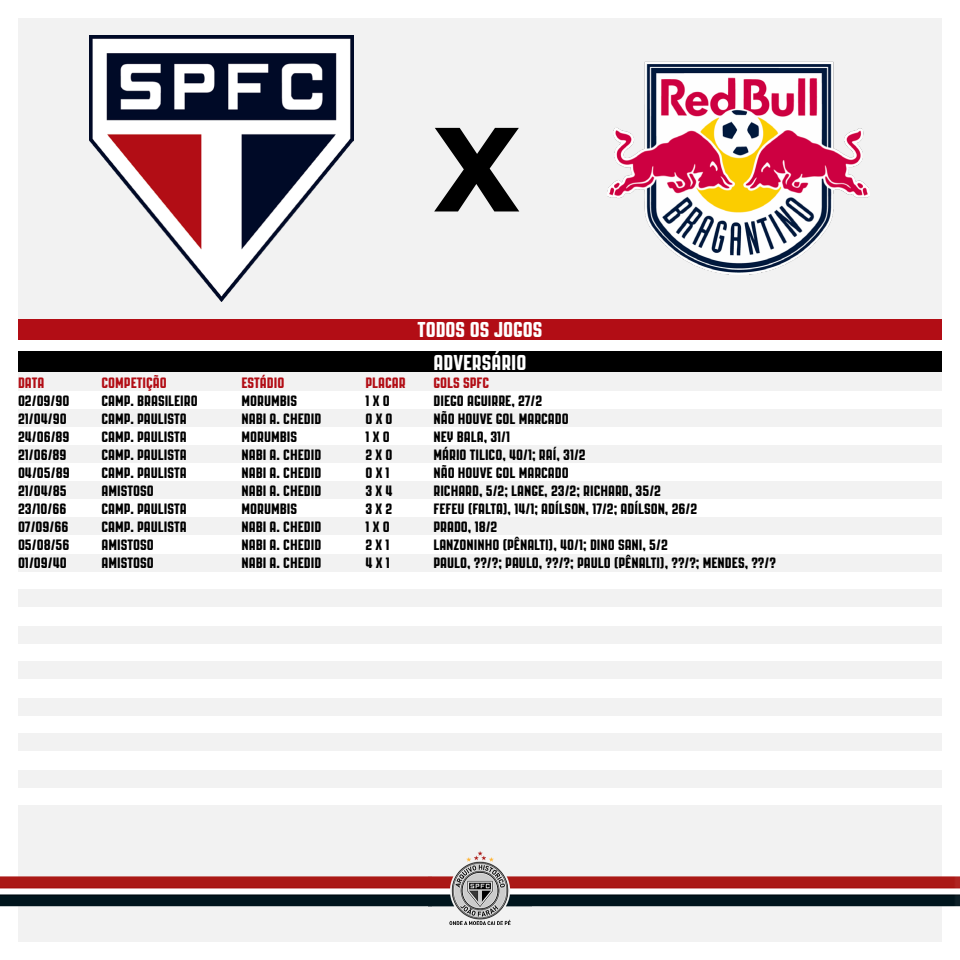
<style>
.page{position:relative;width:960px;height:960px;background:#fff}
.page>*{position:absolute;margin:0;border:0;box-sizing:border-box;transform-origin:0 0}
.t1{font:700 115px "Verdana";color:#000}
.t2{font:21.5px "PAG Revolucion";color:#fff}
.t3{font:15px "PAG Revolucion";color:#000}
.t4{font:15px "PAG Revolucion";color:#b20d15}
</style>
<div class="page">
<div style="left:18px;top:372px;width:924px;height:20px;background:#f2f2f2"></div>
<div style="left:18px;top:391px;width:924px;height:18px;background:#fff"></div>
<div style="left:18px;top:445px;width:924px;height:18px;background:#f2f2f2"></div>
<div style="left:18px;top:589px;width:924px;height:18px;background:#f2f2f2"></div>
<div style="left:18px;top:733px;width:924px;height:18px;background:#f2f2f2"></div>
<div style="left:18px;top:517px;width:924px;height:18px;background:#f2f2f2"></div>
<div style="left:18px;top:661px;width:924px;height:18px;background:#f2f2f2"></div>
<div style="left:18px;top:805px;width:924px;height:18px;background:#f2f2f2"></div>
<div style="left:18px;top:823px;width:924px;height:119px;background:#f2f2f2"></div>
<div style="left:18px;top:409px;width:924px;height:18px;background:#f2f2f2"></div>
<div style="left:18px;top:554px;width:924px;height:18px;background:#f2f2f2"></div>
<div style="left:18px;top:698px;width:924px;height:18px;background:#f2f2f2"></div>
<div style="left:18px;top:481px;width:924px;height:18px;background:#f2f2f2"></div>
<div style="left:18px;top:626px;width:924px;height:18px;background:#f2f2f2"></div>
<div style="left:18px;top:770px;width:924px;height:18px;background:#f2f2f2"></div>
<div style="left:18px;top:18px;width:924px;height:322px;background:#f2f2f2"></div>
<img style="left:89px;top:36px;width:264px;height:266px">
<img style="left:0;top:852px;width:960px;height:72px">
<div style="left:18px;top:351px;width:924px;height:21px;background:#000"></div>
<div style="left:18px;top:320px;width:924px;height:20px;background:#b20d15"></div>
<img style="left:608px;top:62px;width:262px;height:213px">
<h1 class="t1" style="left:433px;top:88px;width:89px">X</h1>
<h2 class="t2" style="left:418px;top:318px;width:126px">TODOS OS JOGOS</h2>
<h2 class="t2" style="left:434px;top:351px;width:94px">ADVERSÁRIO</h2>
<p class="t4" style="left:18px;top:374px;width:28px">DATA</p>
<p class="t4" style="left:102px;top:374px;width:67px">COMPETIÇÃO</p>
<p class="t4" style="left:242px;top:374px;width:44px">ESTÁDIO</p>
<p class="t4" style="left:366px;top:374px;width:42px">PLACAR</p>
<p class="t4" style="left:434px;top:374px;width:57px">GOLS SPFC</p>
<p class="t3" style="left:18px;top:392px;width:53px">02/09/90</p>
<p class="t3" style="left:102px;top:392px;width:98px">CAMP. BRASILEIRO</p>
<p class="t3" style="left:242px;top:392px;width:57px">MORUMBIS</p>
<p class="t3" style="left:366px;top:392px;width:26px">1 X 0</p>
<p class="t3" style="left:434px;top:392px;width:110px">DIEGO AGUIRRE, 27/2</p>
<p class="t3" style="left:18px;top:410px;width:50px">21/04/90</p>
<p class="t3" style="left:102px;top:410px;width:87px">CAMP. PAULISTA</p>
<p class="t3" style="left:242px;top:410px;width:81px">NABI A. CHEDID</p>
<p class="t3" style="left:366px;top:410px;width:29px">0 X 0</p>
<p class="t3" style="left:434px;top:410px;width:137px">NÃO HOUVE GOL MARCADO</p>
<p class="t3" style="left:18px;top:428px;width:53px">24/06/89</p>
<p class="t3" style="left:102px;top:428px;width:87px">CAMP. PAULISTA</p>
<p class="t3" style="left:242px;top:428px;width:57px">MORUMBIS</p>
<p class="t3" style="left:366px;top:428px;width:26px">1 X 0</p>
<p class="t3" style="left:434px;top:428px;width:78px">NEY BALA, 31/1</p>
<p class="t3" style="left:18px;top:446px;width:50px">21/06/89</p>
<p class="t3" style="left:102px;top:446px;width:87px">CAMP. PAULISTA</p>
<p class="t3" style="left:242px;top:446px;width:81px">NABI A. CHEDID</p>
<p class="t3" style="left:366px;top:446px;width:28px">2 X 0</p>
<p class="t3" style="left:434px;top:446px;width:154px">MÁRIO TILICO, 40/1; RAÍ, 31/2</p>
<p class="t3" style="left:18px;top:464px;width:53px">04/05/89</p>
<p class="t3" style="left:102px;top:464px;width:87px">CAMP. PAULISTA</p>
<p class="t3" style="left:242px;top:464px;width:81px">NABI A. CHEDID</p>
<p class="t3" style="left:366px;top:464px;width:26px">0 X 1</p>
<p class="t3" style="left:434px;top:464px;width:137px">NÃO HOUVE GOL MARCADO</p>
<p class="t3" style="left:18px;top:482px;width:50px">21/04/85</p>
<p class="t3" style="left:102px;top:482px;width:54px">AMISTOSO</p>
<p class="t3" style="left:242px;top:482px;width:81px">NABI A. CHEDID</p>
<p class="t3" style="left:366px;top:482px;width:29px">3 X 4</p>
<p class="t3" style="left:434px;top:482px;width:229px">RICHARD, 5/2; LANGE, 23/2; RICHARD, 35/2</p>
<p class="t3" style="left:18px;top:500px;width:50px">23/10/66</p>
<p class="t3" style="left:102px;top:500px;width:87px">CAMP. PAULISTA</p>
<p class="t3" style="left:242px;top:500px;width:57px">MORUMBIS</p>
<p class="t3" style="left:366px;top:500px;width:28px">3 X 2</p>
<p class="t3" style="left:434px;top:500px;width:265px">FEFEU (FALTA), 14/1; ADÍLSON, 17/2; ADÍLSON, 26/2</p>
<p class="t3" style="left:18px;top:518px;width:52px">07/09/66</p>
<p class="t3" style="left:102px;top:518px;width:87px">CAMP. PAULISTA</p>
<p class="t3" style="left:242px;top:518px;width:81px">NABI A. CHEDID</p>
<p class="t3" style="left:366px;top:518px;width:26px">1 X 0</p>
<p class="t3" style="left:434px;top:518px;width:65px">PRADO, 18/2</p>
<p class="t3" style="left:18px;top:536px;width:53px">05/08/56</p>
<p class="t3" style="left:102px;top:536px;width:54px">AMISTOSO</p>
<p class="t3" style="left:242px;top:536px;width:81px">NABI A. CHEDID</p>
<p class="t3" style="left:366px;top:536px;width:26px">2 X 1</p>
<p class="t3" style="left:434px;top:536px;width:236px">LANZONINHO (PÊNALTI), 40/1; DINO SANI, 5/2</p>
<p class="t3" style="left:18px;top:554px;width:50px">01/09/40</p>
<p class="t3" style="left:102px;top:554px;width:54px">AMISTOSO</p>
<p class="t3" style="left:242px;top:554px;width:81px">NABI A. CHEDID</p>
<p class="t3" style="left:366px;top:554px;width:26px">4 X 1</p>
<p class="t3" style="left:434px;top:554px;width:344px">PAULO, ??/?; PAULO, ??/?; PAULO (PÊNALTI), ??/?; MENDES, ??/?</p>
</div>
